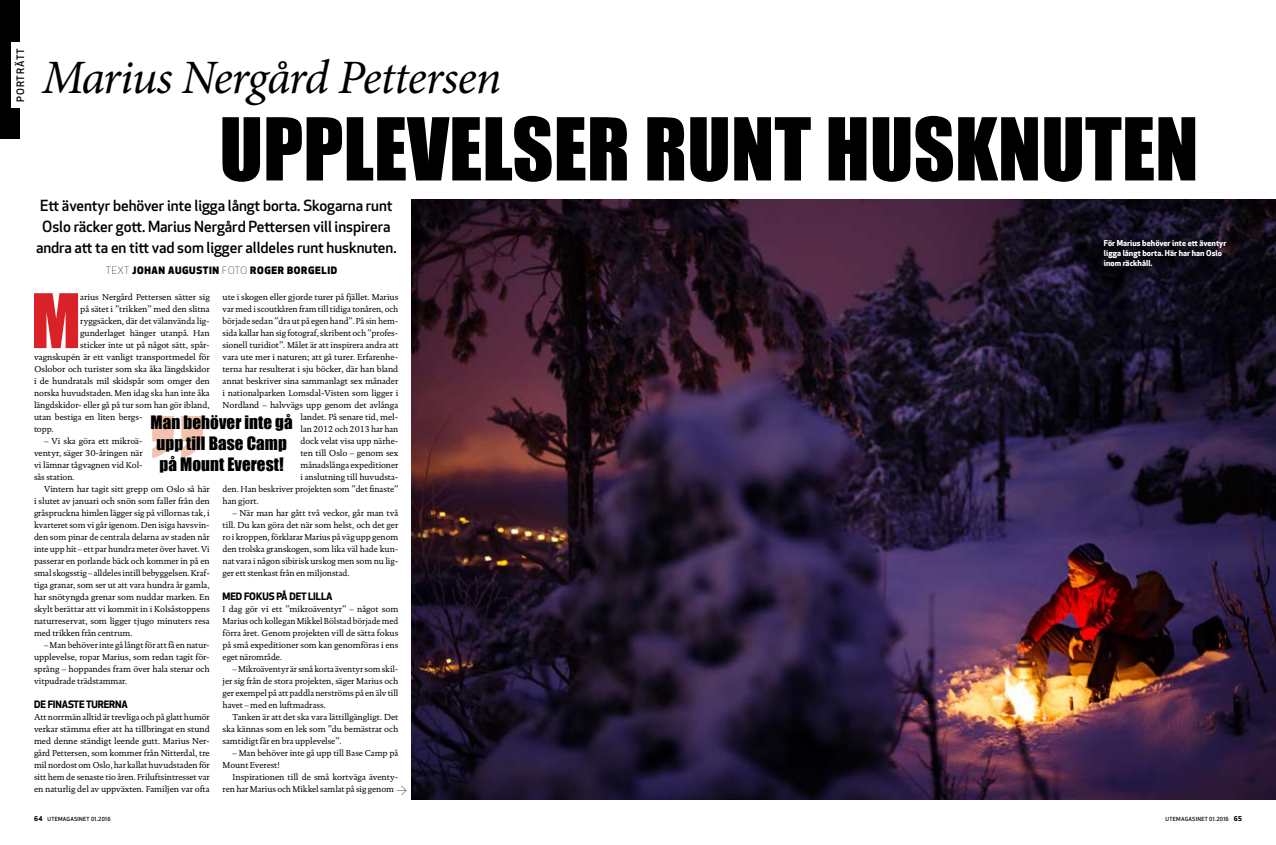
<style>
.page{position:relative;width:1276px;height:845px;background:#fff}
.page>*{position:absolute;margin:0;border:0;box-sizing:border-box;transform-origin:0 0}
.t1{font:80px "Impact";color:#000}
.t2{font:69.4px "Impact";color:#da2128}
.t3{font:italic 48px "Minion Pro";letter-spacing:-.025em;color:#000}
.t4{font:17px/21px "Impact";letter-spacing:.005em;color:#000;text-align:center}
.t5{font:500 15px/21px "UTE Apex New";letter-spacing:-.005em;color:#000;text-align:center}
.t6{font:300 12px "UTE Apex New";color:#000}
.t7{font:800 10px "UTE Apex New";letter-spacing:.065em;color:#000}
.t8{font:700 10px "UTE Apex New";letter-spacing:-.01em;color:#000}
.t9{font:500 10px "UTE Apex New";letter-spacing:.1em;color:#000}
.t10{font:8.7px/12px "DTL Documenta TOT";letter-spacing:-.01em;color:#000;text-align:justify}
.t11{font:700 8px/10px "UTE Apex New";letter-spacing:.005em;color:#fff}
.t12{font:500 5.5px "UTE Apex New";letter-spacing:.05em;color:#000}
.s1{font-weight:300}
.s2{font-weight:700;font-size:6.5px}
</style>
<div class="page">
<div style="left:0;top:0;width:20px;height:139px;background:#000"></div>
<div style="left:11px;top:43px;width:19px;height:65px;background:#fff"></div>
<img style="left:411px;top:200px;width:865px;height:599px">
<svg style="left:152px;top:416px;width:51px;height:42px"></svg>
<p class="t9" style="left:14px;top:102px;width:55px;rotate:-90deg">porträtt</p>
<h3 class="t3" style="left:42px;top:45px;width:461px">Marius Nergård Pettersen</h3>
<h1 class="t1" style="left:219px;top:87px;width:980px">Upplevelser runt husknuten</h1>
<h3 class="t5" style="left:36px;top:195px;width:362px">Ett äventyr behöver inte ligga långt borta. Skogarna runt<br>Oslo räcker gott. Marius Nergård Pettersen vill inspirera andra att ta en titt vad som ligger alldeles runt husknuten.</h3>
<p class="t7" style="left:106px;top:263px;width:233px"><span class="s1">TEXT</span> JOHAN AUGUSTIN <span class="s1">FOTO</span> ROGER BORGELID</p>
<h2 class="t2" style="left:31px;top:267px;width:51px">M</h2>
<p class="t10" style="left:80px;top:291px;width:131px">arius Nergård Pettersen sätter sig</p>
<p class="t10" style="left:223px;top:291px;width:177px">ute i skogen eller gjorde turer på fjället. Marius</p>
<p class="t10" style="left:223px;top:303px;width:177px">var med i scoutkåren fram till tidiga tonåren, och</p>
<p class="t10" style="left:223px;top:315px;width:177px">började sedan ”dra ut på egen hand”. På sin hem-</p>
<p class="t10" style="left:223px;top:327px;width:177px">sida kallar han sig fotograf, skribent och ”profes-</p>
<p class="t10" style="left:223px;top:339px;width:177px">sionell turidiot”. Målet är att inspirera andra att</p>
<p class="t10" style="left:223px;top:351px;width:177px">vara ute mer i naturen; att gå turer. Erfarenhe-</p>
<p class="t10" style="left:223px;top:363px;width:177px">terna har resulterat i sju böcker, där han bland</p>
<p class="t10" style="left:223px;top:375px;width:177px">annat beskriver sina sammanlagt sex månader</p>
<p class="t10" style="left:223px;top:387px;width:177px">i nationalparken Lomsdal-Visten som ligger i</p>
<p class="t10" style="left:223px;top:399px;width:177px">Nordland – halvvägs upp genom det avlånga</p>
<p class="t10" style="left:300px;top:411px;width:99px">landet. På senare tid, mel-</p>
<p class="t10" style="left:300px;top:423px;width:99px">lan 2012 och 2013 har han</p>
<p class="t10" style="left:300px;top:435px;width:99px">dock velat visa upp närhe-</p>
<p class="t10" style="left:300px;top:447px;width:99px">ten till Oslo – genom sex</p>
<p class="t10" style="left:300px;top:459px;width:99px">månadslånga expeditioner</p>
<p class="t10" style="left:300px;top:471px;width:99px">i anslutning till huvudsta-</p>
<p class="t10" style="left:223px;top:483px;width:177px">den. Han beskriver projekten som ”det finaste”</p>
<p class="t10" style="left:223px;top:495px;width:38px">han gjort.</p>
<p class="t10" style="left:223px;top:507px;width:177px;text-indent:10px">– När man har gått två veckor, går man två till. Du kan göra det när som helst, och det ger ro i kroppen, förklarar Marius på väg upp genom den trolska granskogen, som lika väl hade kun&shy;nat vara i någon sibirisk urskog men som nu lig&shy;ger ett stenkast från en miljonstad.</p>
<p class="t8" style="left:223px;top:589px;width:111px">Med fokus på det lilla</p>
<p class="t10" style="left:223px;top:603px;width:177px">I dag gör vi ett ”mikroäventyr” – något som Marius och kollegan Mikkel Bölstad började med förra året. Genom projekten vill de sätta fokus på små expeditioner som kan genomföras i ens eget närområde.</p>
<p class="t10" style="left:223px;top:663px;width:177px;text-indent:10px">– Mikroäventyr är små korta äventyr som skil&shy;jer sig från de stora projekten, säger Marius och ger exempel på att paddla nerströms på en älv till havet – med en luftmadrass.</p>
<p class="t10" style="left:223px;top:711px;width:177px;text-indent:10px">Tanken är att det ska vara lättillgängligt. Det ska kännas som en lek som ”du bemästrar och samtidigt får en bra upplevelse”.</p>
<p class="t10" style="left:223px;top:747px;width:177px;text-indent:10px">– Man behöver inte gå upp till Base Camp på<br>Mount Everest!</p>
<p class="t10" style="left:223px;top:771px;width:177px;text-indent:10px">Inspirationen till de små kortväga äventy&shy;ren har Marius och Mikkel samlat på sig genom</p>
<p class="t10" style="left:80px;top:303px;width:131px">på sätet i ”trikken” med den slitna</p>
<p class="t10" style="left:80px;top:315px;width:131px">ryggsäcken, där det välanvända lig-</p>
<p class="t10" style="left:80px;top:327px;width:131px">gunderlaget hänger utanpå. Han</p>
<p class="t10" style="left:80px;top:339px;width:131px">sticker inte ut på något sätt, spår-</p>
<p class="t10" style="left:34px;top:351px;width:177px">vagnskupén är ett vanligt transportmedel för</p>
<p class="t10" style="left:34px;top:363px;width:177px">Oslobor och turister som ska åka längdskidor</p>
<p class="t10" style="left:34px;top:375px;width:177px">i de hundratals mil skidspår som omger den</p>
<p class="t10" style="left:34px;top:387px;width:177px">norska huvudstaden. Men idag ska han inte åka</p>
<p class="t10" style="left:34px;top:399px;width:177px">längdskidor- eller gå på tur som han gör ibland,</p>
<p class="t10" style="left:34px;top:411px;width:110px">utan bestiga en liten bergs-</p>
<p class="t10" style="left:34px;top:423px;width:21px">topp.</p>
<p class="t10" style="left:34px;top:435px;width:110px;text-indent:10px">– Vi ska göra ett mikroä&shy;ventyr, säger 30-åringen när vi lämnar tågvagnen vid Kol&shy;sås station.</p>
<p class="t10" style="left:34px;top:483px;width:177px;text-indent:10px">Vintern har tagit sitt grepp om Oslo så här i slutet av januari och snön som faller från den gråspruckna himlen lägger sig på villornas tak, i kvarteret som vi går igenom. Den isiga havsvin&shy;den som pinar de centrala delarna av staden når inte upp hit – ett par hundra meter över havet. Vi passerar en porlande bäck och kommer in på en smal skogsstig – alldeles intill bebyggelsen. Kraf&shy;tiga granar, som ser ut att vara hundra år gamla, har snötyngda grenar som nuddar marken. En skylt berättar att vi kommit in i Kolsåstoppens naturreservat, som ligger tjugo minuters resa med trikken från centrum.</p>
<p class="t10" style="left:34px;top:639px;width:177px;text-indent:10px">– Man behöver inte gå långt för att få en natur&shy;upplevelse, ropar Marius, som redan tagit för&shy;språng – hoppandes fram över hala stenar och vitpudrade trädstammar.</p>
<p class="t8" style="left:34px;top:697px;width:95px">De finaste turerna</p>
<p class="t10" style="left:34px;top:711px;width:177px">Att norrmän alltid är trevliga och på glatt humör verkar stämma efter att ha tillbringat en stund med denne ständigt leende gutt. Marius Ner&shy;gård Pettersen, som kommer från Nitterdal, tre mil nordost om Oslo, har kallat huvudstaden för sitt hem de senaste tio åren. Friluftsintresset var en naturlig del av uppväxten. Familjen var ofta</p>
<h3 class="t4" style="left:151px;top:412px;width:144px">Man behöver inte gå upp till Base Camp på Mount Everest!</h3>
<h3 class="t6" style="left:397px;top:783px;width:11px">→</h3>
<p class="t11" style="left:1104px;top:237px;width:124px">För Marius behöver inte ett äventyr ligga långt borta. Här har han Oslo inom räckhåll.</p>
<p class="t12" style="left:34px;top:815px;width:78px"><span class="s2">64</span> UTEMAGASINET 01.2016</p>
<p class="t12" style="left:1165px;top:815px;width:78px">UTEMAGASINET 01.2016 <span class="s2">65</span></p>
</div>
